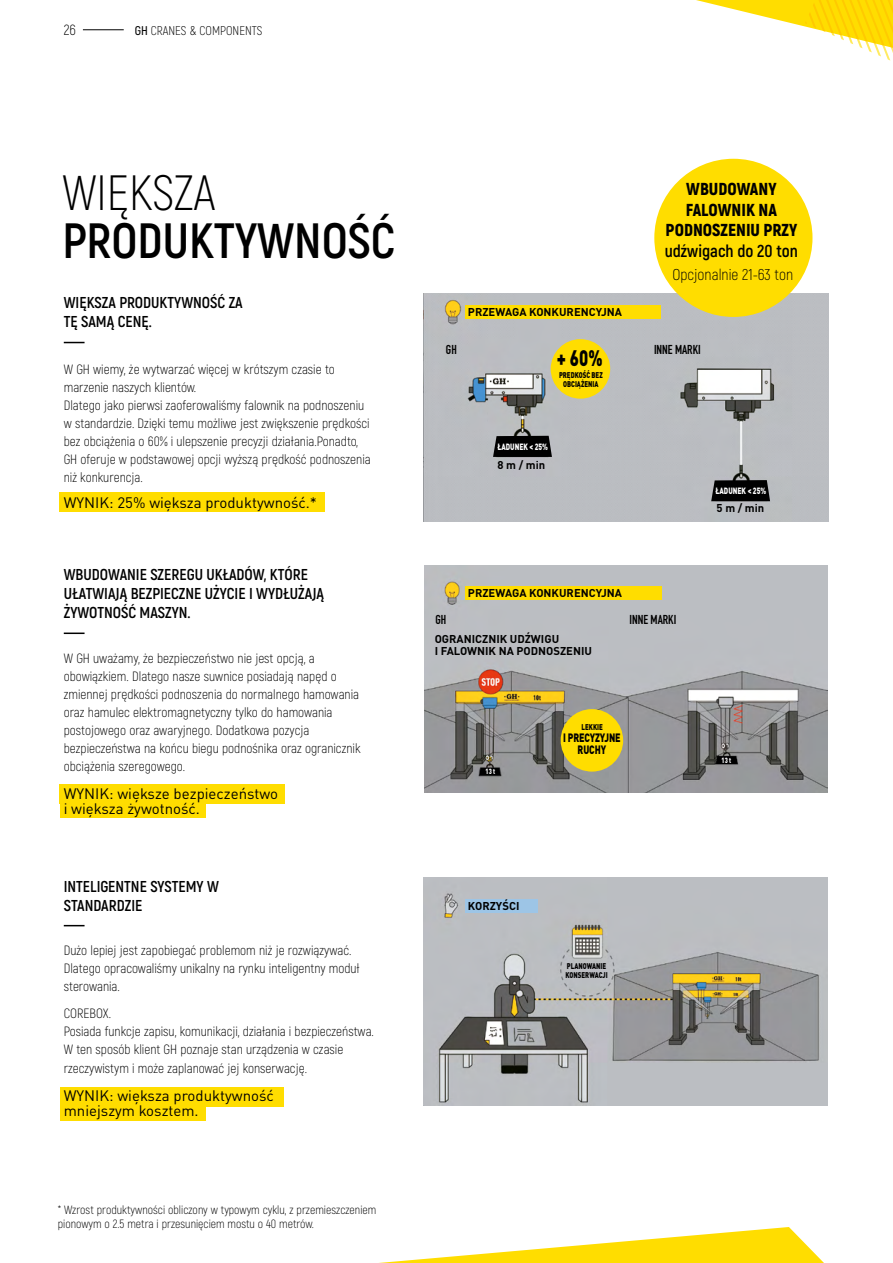
<style>
.page{position:relative;width:893px;height:1263px;background:#fff}
.page>*{position:absolute;margin:0;border:0;box-sizing:border-box;transform-origin:0 0}
.t1{font:700 49.5px "Akrobat";color:#000}
.t2{font:300 49.5px "Akrobat";color:#000}
.t3{font:900 22.2px "DIN Pro";color:#000;scale:.75 1}
.t4{font:900 17.4px/20.9px "Akrobat";color:#000;text-align:center}
.t5{font:700 17.4px "Akrobat";color:#000}
.t6{font:700 15.75px/18.9px "Akrobat";color:#000}
.t7{font:300 15.6px "Akrobat";color:#000}
.t8{font:15px/15px "DIN Pro";color:#000}
.t9{font:300 14.7px "Akrobat";color:#000}
.t10{font:300 13.5px/18px "Akrobat";color:#000}
.t11{font:700 12.75px "DIN Condensed";color:#000}
.t12{font:300 12.6px "Akrobat";color:#000}
.t13{font:300 12px/13.5px "Akrobat";color:#000}
.t14{font:900 12px/12px "DIN Pro";letter-spacing:-.01em;color:#000;text-align:center;scale:.75 1}
.t15{font:700 11.25px/12px "DIN Pro";color:#000}
.t16{font:700 11.25px "DIN Pro";color:#000}
.t17{font:900 9px "DIN Pro";color:#fff;scale:.75 1}
.t18{font:900 8.25px/8.2px "DIN Pro";color:#000;scale:.75 1}
.t19{font:900 7.5px "DIN Pro";color:#fff;scale:.75 1}
.s1{font-weight:600}
.s2{font-style:inherit}
</style>
<div class="page">
<hr style="left:83px;top:29px;width:41px;height:1px;background:#000">
<img style="left:425px;top:566px;width:402px;height:226px">
<div style="left:60px;top:492px;width:265px;height:19px;background:#fd0"></div>
<img style="left:423px;top:294px;width:406px;height:228px">
<img style="left:423px;top:878px;width:404px;height:227px">
<svg style="left:379px;top:1227px;width:445px;height:36px"></svg>
<svg style="left:696px;top:0;width:197px;height:61px"></svg>
<div style="left:60px;top:784px;width:225px;height:20px;background:#fd0"></div>
<div style="left:60px;top:798px;width:145px;height:20px;background:#fd0"></div>
<hr style="left:64px;top:632px;width:21px;height:2px;background:#000">
<div style="left:60px;top:1087px;width:223px;height:19px;background:#fd0"></div>
<div style="left:60px;top:1102px;width:145px;height:19px;background:#fd0"></div>
<svg style="left:64px;top:925px;width:21px;height:1px"></svg>
<svg style="left:64px;top:342px;width:21px;height:1px"></svg>
<div style="left:561px;top:709px;width:62px;height:63px;background:#fd0;border-radius:50%"></div>
<div style="left:551px;top:339px;width:59px;height:60px;background:#fd0;border-radius:50%"></div>
<div style="left:465px;top:306px;width:196px;height:13px;background:#fd0"></div>
<div style="left:465px;top:587px;width:197px;height:13px;background:#fd0"></div>
<div style="left:465px;top:899px;width:72px;height:13px;background:#9dc5e6"></div>
<div style="left:654px;top:159px;width:158px;height:158px;background:#fd0;border-radius:50%"></div>
<svg style="left:493px;top:436px;width:59px;height:21px"></svg>
<svg style="left:711px;top:480px;width:59px;height:21px"></svg>
<p class="t9" style="left:64px;top:21px;width:14px">26</p>
<p class="t12" style="left:135px;top:23px;width:129px"><span class="s1">GH</span> CRANES &amp; COMPONENTS</p>
<h1 class="t2" style="left:62px;top:164px;width:155px">WIĘKSZA</h1>
<h1 class="t1" style="left:62px;top:210px;width:334px">PRODUKTYWNOŚĆ</h1>
<p class="t6" style="left:64px;top:293px;width:181px">WIĘKSZA PRODUKTYWNOŚĆ ZA<br>TĘ SAMĄ CENĘ.</p>
<p class="t10" style="left:64px;top:360px;width:308px">W GH wiemy, że wytwarzać więcej w krótszym czasie to marzenie naszych klientów.<br>Dlatego jako pierwsi zaoferowaliśmy falownik na podnoszeniu w standardzie. Dzięki temu możliwe jest zwiększenie prędkości bez obciążenia o 60% i ulepszenie precyzji działania.Ponadto, GH oferuje w podstawowej opcji wyższą prędkość podnoszenia niż konkurencja.</p>
<p class="t8" style="left:64px;top:493px;width:255px">WYNIK: 25% większa produktywność.*</p>
<p class="t6" style="left:64px;top:565px;width:262px">WBUDOWANIE SZEREGU UKŁADÓW, KTÓRE<br>UŁATWIAJĄ BEZPIECZNE UŻYCIE I WYDŁUŻAJĄ<br>ŻYWOTNOŚĆ MASZYN.</p>
<p class="t10" style="left:64px;top:649px;width:298px">W GH uważamy, że bezpieczeństwo nie jest opcją, a obowiązkiem. Dlatego nasze suwnice posiadają napęd o zmiennej prędkości podnoszenia do normalnego hamowania oraz hamulec elektromagnetyczny tylko do hamowania postojowego oraz awaryjnego. Dodatkowa pozycja bezpieczeństwa na końcu biegu podnośnika oraz ogranicznik obciążenia szeregowego.</p>
<p class="t8" style="left:64px;top:784px;width:216px">WYNIK: większe bezpieczeństwo i większa żywotność.</p>
<p class="t6" style="left:64px;top:877px;width:157px">INTELIGENTNE SYSTEMY W<br>STANDARDZIE</p>
<p class="t10" style="left:64px;top:941px;width:297px">Dużo lepiej jest zapobiegać problemom niż je rozwiązywać.<br>Dlatego opracowaliśmy unikalny na rynku inteligentny moduł sterowania.</p>
<p class="t10" style="left:64px;top:1004px;width:312px">COREBOX.<br>Posiada funkcje zapisu, komunikacji, działania i bezpieczeństwa.<br>W ten sposób klient GH poznaje stan urządzenia w czasie</p>
<p class="t10" style="left:64px;top:1059px;width:245px">rzeczywistym i może zaplanować jej konserwację.</p>
<p class="t8" style="left:64px;top:1087px;width:212px">WYNIK: większa produktywność mniejszym kosztem.</p>
<p class="t13" style="left:58px;top:1203px;width:320px">* Wzrost produktywności obliczony w typowym cyklu, z przemieszczeniem pionowym o 2.5 metra i przesunięciem mostu o 40 metrów.</p>
<p class="t15" style="left:468px;top:305px;width:156px">PRZEWAGA KONKURENCYJNA</p>
<p class="t4" style="left:666px;top:178px;width:133px">WBUDOWANY<br>FALOWNIK NA<br>PODNOSZENIU PRZY</p>
<p class="t5" style="left:665px;top:240px;width:135px">udźwigach do 20 ton</p>
<p class="t7" style="left:672px;top:265px;width:122px">Opcjonalnie 21-63 ton</p>
<p class="t11" style="left:446px;top:341px;width:12px">GH</p>
<p class="t11" style="left:654px;top:341px;width:48px">INNE MARKI</p>
<h2 class="t3" style="left:557px;top:339px;width:62px">+ 60%</h2>
<p class="t18" style="left:559px;top:370px;width:60px;text-align:center">PRĘDKOŚĆ BEZ<br>OBCIĄŻENIA</p>
<p class="t17" style="left:497px;top:439px;width:69px">ŁADUNEK &lt; 25%</p>
<p class="t16" style="left:497px;top:456px;width:49px"><span class="s2">8</span> m / min</p>
<p class="t15" style="left:468px;top:586px;width:156px">PRZEWAGA KONKURENCYJNA</p>
<p class="t11" style="left:435px;top:610px;width:12px">GH</p>
<p class="t11" style="left:630px;top:610px;width:48px">INNE MARKI</p>
<p class="t15" style="left:435px;top:631px;width:159px">OGRANICZNIK UDŹWIGU<br>I FALOWNIK NA PODNOSZENIU</p>
<p class="t19" style="left:486px;top:764px;width:14px">13 <span class="s2">t</span></p>
<p class="t18" style="left:582px;top:721px;width:30px">LEKKIE</p>
<p class="t14" style="left:563px;top:730px;width:78px">I PRECYZYJNE<br>RUCHY</p>
<p class="t17" style="left:715px;top:483px;width:69px">ŁADUNEK &lt; 25%</p>
<p class="t16" style="left:717px;top:498px;width:49px"><span class="s2">5</span> m / min</p>
<p class="t19" style="left:722px;top:753px;width:14px">13 <span class="s2">t</span></p>
<p class="t15" style="left:468px;top:898px;width:53px">KORZYŚCI</p>
<p class="t18" style="left:565px;top:961px;width:58px">PLANOWANIE<br>KONSERWACJI</p>
</div>
